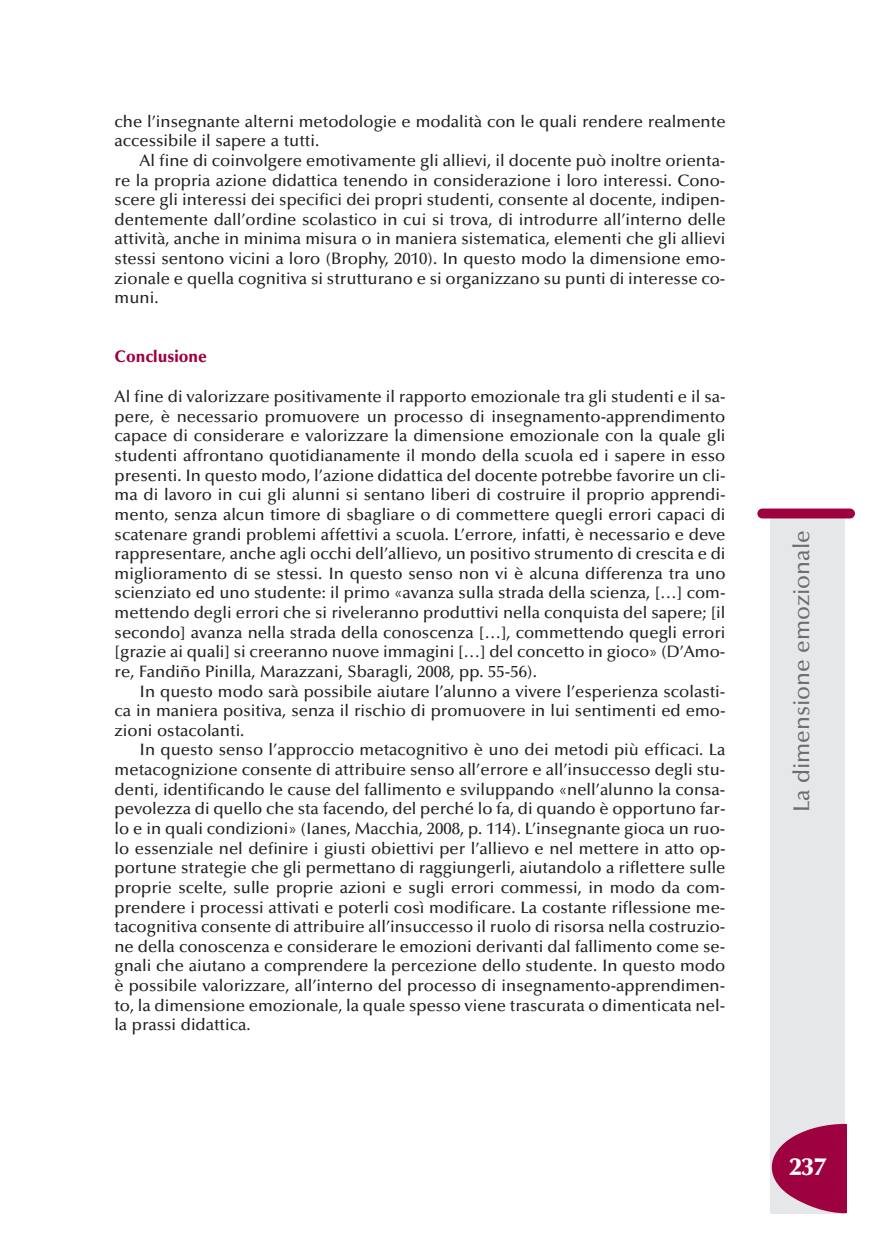
<style>
.page{position:relative;width:869px;height:1241px;background:#fff}
.page>*{position:absolute;margin:0;border:0;box-sizing:border-box;transform-origin:0 0}
.t1{font:900 24.5px "Optima";color:#fff}
.t2{font:500 22.75px "Optima";color:#6c6d70}
.t3{font:500 16.62px/19.6px "Optima";color:#231f20;text-align:justify}
.t4{font:900 16.62px "Optima";color:#9d0140;scale:.95 1}
</style>
<div class="page">
<div style="left:770px;top:516px;width:74px;height:697px;background:#e6e7e9"></div>
<div style="left:757px;top:508px;width:97px;height:10px;background:#9d0140;border-radius:5px"></div>
<svg style="left:771px;top:1123px;width:76px;height:89px"></svg>
<p class="t3" style="left:115px;top:113px;width:612px">che l’insegnante alterni metodologie e modalità con le quali rendere realmente accessibile il sapere a tutti.</p>
<p class="t3" style="left:115px;top:152px;width:612px;text-indent:25px">Al fine di coinvolgere emotivamente gli allievi, il docente può inoltre orienta&shy;re la propria azione didattica tenendo in considerazione i loro interessi. Cono&shy;scere gli interessi dei specifici dei propri studenti, consente al docente, indipen&shy;dentemente dall’ordine scolastico in cui si trova, di introdurre all’interno delle attività, anche in minima misura o in maniera sistematica, elementi che gli allievi stessi sentono vicini a loro (Brophy, 2010). In questo modo la dimensione emo&shy;zionale e quella cognitiva si strutturano e si organizzano su punti di interesse co&shy;muni.</p>
<p class="t4" style="left:115px;top:350px;width:98px">Conclusione</p>
<p class="t3" style="left:115px;top:388px;width:612px">Al fine di valorizzare positivamente il rapporto emozionale tra gli studenti e il sa&shy;pere, è necessario promuovere un processo di insegnamento-apprendimento capace di considerare e valorizzare la dimensione emozionale con la quale gli studenti affrontano quotidianamente il mondo della scuola ed i sapere in esso presenti. In questo modo, l’azione didattica del docente potrebbe favorire un cli&shy;ma di lavoro in cui gli alunni si sentano liberi di costruire il proprio apprendi&shy;mento, senza alcun timore di sbagliare o di commettere quegli errori capaci di scatenare grandi problemi affettivi a scuola. L’errore, infatti, è necessario e deve rappresentare, anche agli occhi dell’allievo, un positivo strumento di crescita e di miglioramento di se stessi. In questo senso non vi è alcuna differenza tra uno scienziato ed uno studente: il primo «avanza sulla strada della scienza, […] com&shy;mettendo degli errori che si riveleranno produttivi nella conquista del sapere; [il secondo] avanza nella strada della conoscenza […], commettendo quegli errori [grazie ai quali] si creeranno nuove immagini […] del concetto in gioco» (D’Amo&shy;re, Fandiño Pinilla, Marazzani, Sbaragli, 2008, pp. 55-56).</p>
<p class="t3" style="left:115px;top:682px;width:612px;text-indent:25px">In questo modo sarà possibile aiutare l’alunno a vivere l’esperienza scolasti&shy;ca in maniera positiva, senza il rischio di promuovere in lui sentimenti ed emo&shy;zioni ostacolanti.</p>
<p class="t3" style="left:114px;top:741px;width:612px;text-indent:25px">In questo senso l’approccio metacognitivo è uno dei metodi più efficaci. La metacognizione consente di attribuire senso all’errore e all’insuccesso degli stu&shy;denti, identificando le cause del fallimento e sviluppando «nell’alunno la consa&shy;pevolezza di quello che sta facendo, del perché lo fa, di quando è opportuno far&shy;lo e in quali condizioni» (Ianes, Macchia, 2008, p. 114). L’insegnante gioca un ruo&shy;lo essenziale nel definire i giusti obiettivi per l’allievo e nel mettere in atto op&shy;portune strategie che gli permettano di raggiungerli, aiutandolo a riflettere sulle proprie scelte, sulle proprie azioni e sugli errori commessi, in modo da com&shy;prendere i processi attivati e poterli così modificare. La costante riflessione me&shy;tacognitiva consente di attribuire all’insuccesso il ruolo di risorsa nella costruzio&shy;ne della conoscenza e considerare le emozioni derivanti dal fallimento come se&shy;gnali che aiutano a comprendere la percezione dello studente. In questo modo è possibile valorizzare, all’interno del processo di insegnamento-apprendimen&shy;to, la dimensione emozionale, la quale spesso viene trascurata o dimenticata nel&shy;la prassi didattica.</p>
<h2 class="t2" style="left:792px;top:812px;width:283px;rotate:-90deg">La dimensione emozionale</h2>
<h1 class="t1" style="left:789px;top:1156px;width:38px">237</h1>
</div>
